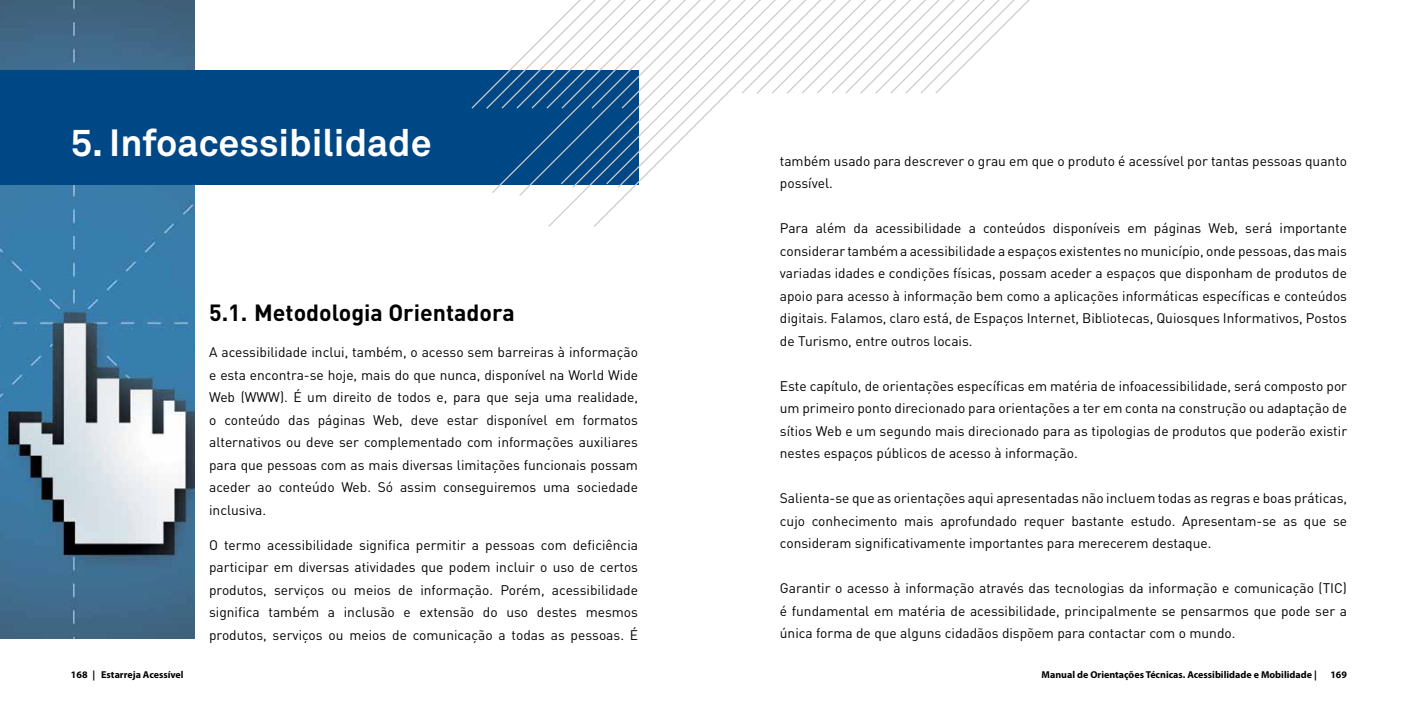
<style>
.page{position:relative;width:1418px;height:709px;background:#fff}
.page>*{position:absolute;margin:0;border:0;box-sizing:border-box;transform-origin:0 0}
.t1{font:700 37.5px "Akkurat";color:#fff}
.t2{font:700 23.12px "DIN";color:#000}
.t3{font:13.75px/22.5px "DIN";color:#000;text-align:justify}
.t4{font:700 10px "Myriad Pro";color:#000}
.t5{font:700 10px "Myriad Pro";color:#000101}
.s1{color:#000}
</style>
<div class="page">
<img style="left:0;top:0;width:195px;height:638px">
<div style="left:0;top:71px;width:638px;height:114px;background:#004785"></div>
<svg style="left:470px;top:0;width:560px;height:186px"></svg>
<svg style="left:547px;top:0;width:45px;height:227px"></svg>
<svg style="left:592px;top:0;width:253px;height:227px"></svg>
<h1 class="t1" style="left:71px;top:119px;width:362px">5. Infoacessibilidade</h1>
<h2 class="t2" style="left:209px;top:297px;width:307px">5.1. Metodologia Orientadora</h2>
<p class="t3" style="left:209px;top:341px;width:430px">A acessibilidade inclui, também, o acesso sem barreiras à informação e esta encontra-se hoje, mais do que nunca, disponível na World Wide Web (WWW). É um direito de todos e, para que seja uma realidade, o conteúdo das páginas Web, deve estar disponível em formatos alternativos ou deve ser complementado com informações auxiliares para que pessoas com as mais diversas limitações funcionais possam aceder ao conteúdo Web. Só assim conseguiremos uma sociedade inclusiva.</p>
<p class="t3" style="left:209px;top:533px;width:430px">O termo acessibilidade significa permitir a pessoas com deficiência participar em diversas atividades que podem incluir o uso de certos produtos, serviços ou meios de informação. Porém, acessibilidade significa também a inclusão e extensão do uso destes mesmos produtos, serviços ou meios de comunicação a todas as pessoas. É</p>
<p class="t3" style="left:780px;top:149px;width:568px">também usado para descrever o grau em que o produto é acessível por tantas pessoas quanto possível.</p>
<p class="t3" style="left:780px;top:217px;width:568px">Para além da acessibilidade a conteúdos disponíveis em páginas Web, será importante considerar também a acessibilidade a espaços existentes no município, onde pessoas, das mais variadas idades e condições físicas, possam aceder a espaços que disponham de produtos de apoio para acesso à informação bem como a aplicações informáticas específicas e conteúdos digitais. Falamos, claro está, de Espaços Internet, Bibliotecas, Quiosques Informativos, Postos de Turismo, entre outros locais.</p>
<p class="t3" style="left:780px;top:374px;width:568px">Este capítulo, de orientações específicas em matéria de infoacessibilidade, será composto por um primeiro ponto direcionado para orientações a ter em conta na construção ou adaptação de sítios Web e um segundo mais direcionado para as tipologias de produtos que poderão existir nestes espaços públicos de acesso à informação.</p>
<p class="t3" style="left:780px;top:487px;width:568px">Salienta-se que as orientações aqui apresentadas não incluem todas as regras e boas práticas, cujo conhecimento mais aprofundado requer bastante estudo. Apresentam-se as que se consideram significativamente importantes para merecerem destaque.</p>
<p class="t3" style="left:780px;top:577px;width:568px">Garantir o acesso à informação através das tecnologias da informação e comunicação (TIC) é fundamental em matéria de acessibilidade, principalmente se pensarmos que pode ser a única forma de que alguns cidadãos dispõem para contactar com o mundo.</p>
<p class="t5" style="left:71px;top:668px;width:114px"><span class="s1">168</span> | Estarreja Acessível</p>
<p class="t4" style="left:1041px;top:668px;width:277px">Manual de Orientações Técnicas. Acessibilidade e Mobilidade |</p>
<p class="t4" style="left:1330px;top:668px;width:18px">169</p>
</div>
